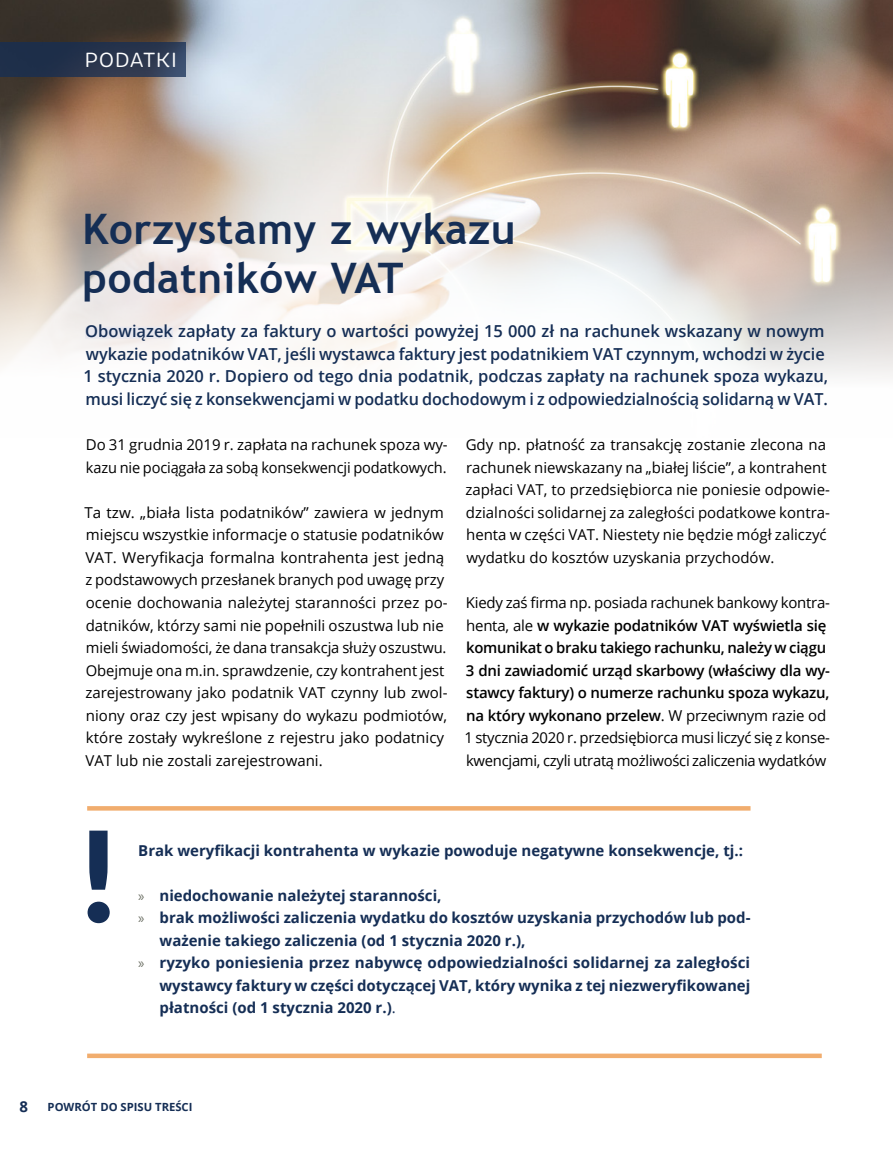
<style>
.page{position:relative;width:893px;height:1149px;background:#fff}
.page>*{position:absolute;margin:0;border:0;box-sizing:border-box;transform-origin:0 0}
.t1{font:700 42px/48px "Trebuchet MS";letter-spacing:.015em;color:#152e55}
.t2{font:21px "Brevia";letter-spacing:.025em;color:#fff}
.t3{font:600 16.5px/22.5px "Open Sans";letter-spacing:-.005em;color:#152e55}
.t4{font:15px/22.5px "Open Sans";color:#000}
.t5{font:700 15px "Open Sans";color:#152e55}
.t6{font:600 15px/22.5px "Open Sans";letter-spacing:-.015em;color:#000}
.t7{font:700 11.25px "Open Sans";color:#152e55}
.s1{font-weight:400}
.s2{font-family:"Myriad Pro";font-weight:400;color:#6c6f64}
</style>
<div class="page">
<svg style="left:88px;top:830px;width:22px;height:92px"></svg>
<img style="left:0;top:0;width:893px;height:377px">
<div style="left:85px;top:326px;width:88px;height:12px;background:#e8e8ef"></div>
<svg style="left:87px;top:1053px;width:735px;height:4px;fill:#f1ad6e"></svg>
<svg style="left:87px;top:806px;width:663px;height:4px;fill:#f1ad6e"></svg>
<svg style="left:0;top:42px;width:185px;height:34px;fill:#25324b"></svg>
<h2 class="t2" style="left:84px;top:47px;width:94px">PODATKI</h2>
<h1 class="t1" style="left:83px;top:205px;width:435px">Korzystamy z wykazu podatników VAT</h1>
<p class="t3" style="left:84px;top:319px;width:746px">Obowiązek zapłaty za faktury o wartości powyżej 15 000 zł na rachunek wskazany w nowym wykazie podatników VAT, jeśli wystawca faktury jest podatnikiem VAT czynnym, wchodzi w życie 1 stycznia 2020 r. Dopiero od tego dnia podatnik, podczas zapłaty na rachunek spoza wykazu, musi liczyć się z konsekwencjami w podatku dochodowym i z odpowiedzialnością solidarną w VAT.</p>
<p class="t4" style="left:466px;top:433px;width:366px">Gdy np. płatność za transakcję zostanie zlecona na rachunek niewskazany na „białej liście”, a kontrahent zapłaci VAT, to przedsiębiorca nie poniesie odpowie&shy;dzialności solidarnej za zaległości podatkowe kontra&shy;henta w części VAT. Niestety nie będzie mógł zaliczyć wydatku do kosztów uzyskania przychodów.</p>
<p class="t6" style="left:464px;top:590px;width:367px"><span class="s1">Kiedy zaś firma np. posiada rachunek bankowy kontra&shy;henta, ale</span> w wykazie podatników VAT wyświetla się komunikat o braku takiego rachunku, należy w ciągu 3 dni zawiadomić urząd skarbowy (właściwy dla wy&shy;stawcy faktury) o numerze rachunku spoza wykazu, na który wykonano przelew<span class="s1">. W przeciwnym razie od 1 stycznia 2020 r. przedsiębiorca musi liczyć się z konse&shy;kwencjami, czyli utratą możliwości zaliczenia wydatków</span></p>
<p class="t4" style="left:86px;top:433px;width:363px">Do 31 grudnia 2019 r. zapłata na rachunek spoza wy&shy;kazu nie pociągała za sobą konsekwencji podatkowych.</p>
<p class="t4" style="left:84px;top:500px;width:365px">Ta tzw. „biała lista podatników” zawiera w jednym miejscu wszystkie informacje o statusie podatników VAT. Weryfikacja formalna kontrahenta jest jedną z podstawowych przesłanek branych pod uwagę przy ocenie dochowania należytej staranności przez po&shy;datników, którzy sami nie popełnili oszustwa lub nie mieli świadomości, że dana transakcja służy oszustwu.<br>Obejmuje ona m.in. sprawdzenie, czy kontrahent jest zarejestrowany jako podatnik VAT czynny lub zwol&shy;niony oraz czy jest wpisany do wykazu podmiotów, które zostały wykreślone z rejestru jako podatnicy VAT lub nie zostali zarejestrowani.</p>
<p class="t5" style="left:138px;top:839px;width:606px">Brak weryfikacji kontrahenta w wykazie powoduje negatywne konsekwencje, tj.:</p>
<p class="t5" style="left:138px;top:884px;width:305px"><span class="s2">»</span> niedochowanie należytej staranności,</p>
<p class="t5" style="left:138px;top:906px;width:614px"><span class="s2">»</span> brak możliwości zaliczenia wydatku do kosztów uzyskania przychodów lub pod-</p>
<p class="t5" style="left:160px;top:929px;width:367px">ważenie takiego zaliczenia (od 1 stycznia 2020 r.),</p>
<p class="t5" style="left:138px;top:951px;width:613px"><span class="s2">»</span> ryzyko poniesienia przez nabywcę odpowiedzialności solidarnej za zaległości</p>
<p class="t5" style="left:160px;top:974px;width:592px">wystawcy faktury w części dotyczącej VAT, który wynika z tej niezweryfikowanej</p>
<p class="t5" style="left:160px;top:996px;width:238px">płatności (od 1 stycznia 2020 r.)<span class="s1">.</span></p>
<p class="t5" style="left:20px;top:1095px;width:10px">8</p>
<p class="t7" style="left:48px;top:1098px;width:146px">POWRÓT DO SPISU TREŚCI</p>
</div>
